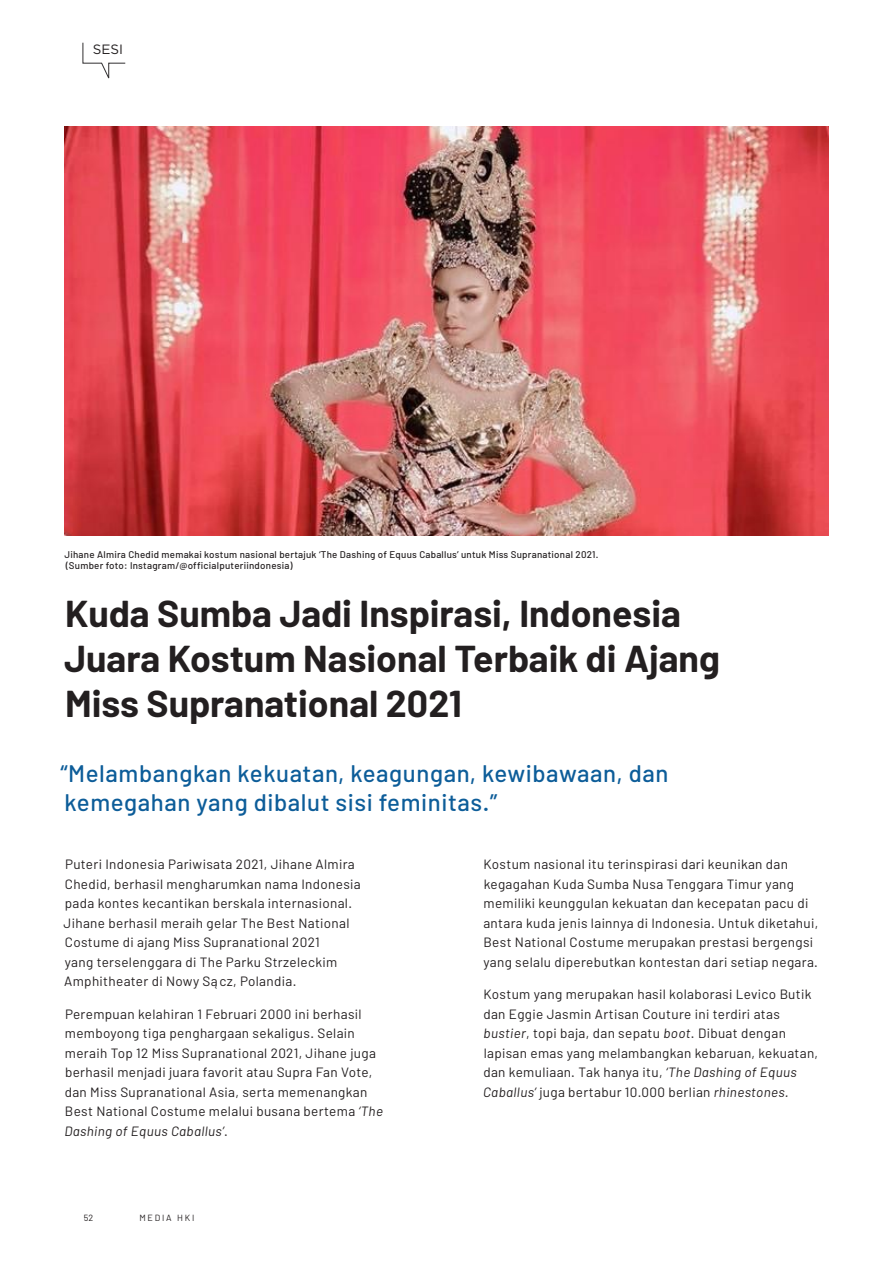
<style>
.page{position:relative;width:893px;height:1263px;background:#fff}
.page>*{position:absolute;margin:0;border:0;box-sizing:border-box;transform-origin:0 0}
.Paragraph_Style_2{font:700 37.5px "Barlow";color:#231f20}
.Paragraph_Style_2-2{font:500 24px/28.5px "Barlow";letter-spacing:.025em;color:#0d5d99}
.Paragraph_Style_2-3{font:13.5px/19.5px "Barlow";letter-spacing:.025em;color:#231f20}
.t1{font:13.5px "Gotham";color:#231f20}
.Paragraph_Style_2-4{font:500 9.75px/11.7px "Barlow";letter-spacing:.025em;color:#231f20}
.t2{font:9px "Barlow";letter-spacing:.2em;color:#231f20}
.s1{font-style:italic}
</style>
<div class="page">
<svg style="left:82px;top:42px;width:44px;height:37px"></svg>
<img style="left:64px;top:126px;width:765px;height:409px">
<p class="t1" style="left:93px;top:40px;width:32px">SESI</p>
<p class="Paragraph_Style_2-4" style="left:64px;top:548px;width:535px">Jihane Almira Chedid memakai kostum nasional bertajuk ‘The Dashing of Equus Caballus’ untuk Miss Supranational 2021. (Sumber foto: Instagram/@officialputeriindonesia)</p>
<p class="Paragraph_Style_2" style="left:65px;top:590px;width:617px">Kuda Sumba Jadi Inspirasi, Indonesia</p>
<p class="Paragraph_Style_2" style="left:64px;top:635px;width:657px">Juara Kostum Nasional Terbaik di Ajang</p>
<p class="Paragraph_Style_2" style="left:65px;top:680px;width:398px">Miss Supranational 2021</p>
<p class="Paragraph_Style_2-2" style="left:60px;top:759px;width:609px">“Melambangkan kekuatan, keagungan, kewibawaan, dan kemegahan yang dibalut sisi feminitas.”</p>
<p class="Paragraph_Style_2-3" style="left:64px;top:854px;width:299px">Puteri Indonesia Pariwisata 2021, Jihane Almira Chedid, berhasil mengharumkan nama Indonesia pada kontes kecantikan berskala internasional.<br>Jihane berhasil meraih gelar The Best National Costume di ajang Miss Supranational 2021<br>yang terselenggara di The Parku Strzeleckim Amphitheater di Nowy Sącz, Polandia.</p>
<p class="Paragraph_Style_2-3" style="left:65px;top:1003px;width:320px">Perempuan kelahiran 1 Februari 2000 ini berhasil memboyong tiga penghargaan sekaligus. Selain meraih Top 12 Miss Supranational 2021, Jihane juga berhasil menjadi juara favorit atau Supra Fan Vote, dan Miss Supranational Asia, serta memenangkan Best National Costume melalui busana bertema <span class="s1">‘The Dashing of Equus Caballus’</span>.</p>
<p class="t2" style="left:84px;top:1212px;width:11px">52</p>
<p class="t2" style="left:139px;top:1212px;width:56px">MEDIA HKI</p>
<p class="Paragraph_Style_2-3" style="left:483px;top:854px;width:337px">Kostum nasional itu terinspirasi dari keunikan dan kegagahan Kuda Sumba Nusa Tenggara Timur yang memiliki keunggulan kekuatan dan kecepatan pacu di antara kuda jenis lainnya di Indonesia. Untuk diketahui, Best National Costume merupakan prestasi bergengsi yang selalu diperebutkan kontestan dari setiap negara.</p>
<p class="Paragraph_Style_2-3" style="left:483px;top:984px;width:336px">Kostum yang merupakan hasil kolaborasi Levico Butik dan Eggie Jasmin Artisan Couture ini terdiri atas <span class="s1">bustier</span>, topi baja, dan sepatu <span class="s1">boot</span>. Dibuat dengan lapisan emas yang melambangkan kebaruan, kekuatan, dan kemuliaan. Tak hanya itu, <span class="s1">‘The Dashing of Equus Caballus’</span> juga bertabur 10.000 berlian <span class="s1">rhinestones.</span></p>
</div>
